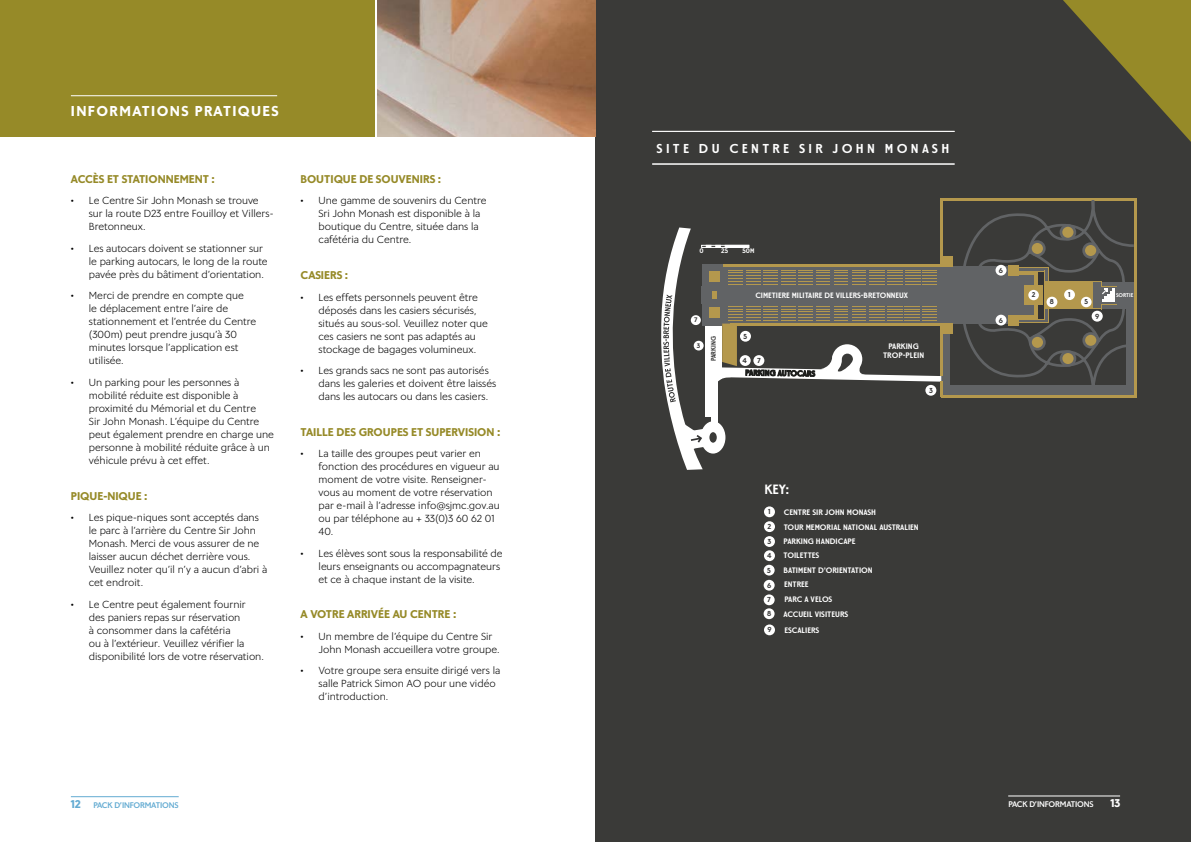
<style>
.page{position:relative;width:1191px;height:842px;background:#fff}
.page>*{position:absolute;margin:0;border:0;box-sizing:border-box;transform-origin:0 0}
.t1{font:700 14px "Monash Text";letter-spacing:.1em;color:#fff}
.t2{font:700 13.5px "Monash Display";color:#fff}
.t3{font:700 12.9px "Monash Display";letter-spacing:.25em;color:#fff}
.t4{font:700 11px "Monash Text";color:#968a28}
.t5{font:700 11px "Monash Text";color:#63abd2}
.t6{font:700 11px "Monash Text";color:#fff}
.t7{font:300 10px/13px "Monash Text";color:#000}
.t8{font:600 8px "Monash Text";letter-spacing:-.02em;color:#63abd2}
.t9{font:600 8px "Monash Text";letter-spacing:-.02em;color:#fff}
.t10{font:700 7.9px/9px "Monash Display";color:#fff;text-align:center}
.t11{font:700 7.7px "Monash Display";color:#fff}
.t12{font:700 7.3px "Monash Display";color:#333}
.t13{font:700 7.2px/14.8px "Monash Display";color:#333}
.t14{font:700 7.1px "Monash Display";color:#333}
.t15{font:700 7px "Monash Display";color:#333}
.t16{font:700 6.7px "Monash Display";color:#333}
.t17{font:700 6.6px "Monash Display";color:#fff}
.t18{font:700 6.6px "Monash Display";color:#333}
.t19{font:700 6.5px "Monash Display";color:#333}
.t20{font:700 5.5px "Monash Display";color:#fff}
.s1{font-family:"Arial Rounded MT Bold";font-weight:400;font-size:12.3px;color:#b4984d}
</style>
<div class="page">
<hr style="left:71px;top:796px;width:108px;height:1px;background:#63abd2">
<div style="left:595px;top:0;width:596px;height:842px;background:#3a3a38"></div>
<div style="left:721px;top:266px;width:288px;height:58px;background:#616365"></div>
<div style="left:941px;top:320px;width:9px;height:75px;background:#616365"></div>
<div style="left:942px;top:385px;width:191px;height:10px;background:#616365"></div>
<hr style="left:940px;top:198px;width:2px;height:69px;background:#b4984d">
<hr style="left:941px;top:198px;width:195px;height:2px;background:#b4984d">
<hr style="left:941px;top:395px;width:195px;height:2px;background:#b4984d">
<div style="left:942px;top:256px;width:11px;height:11px;background:#b4984d"></div>
<div style="left:942px;top:324px;width:11px;height:10px;background:#b4984d"></div>
<div style="left:764px;top:550px;width:11px;height:11px;background:#fff;border-radius:50%"></div>
<div style="left:764px;top:506px;width:11px;height:11px;background:#fff;border-radius:50%"></div>
<div style="left:764px;top:521px;width:11px;height:11px;background:#fff;border-radius:50%"></div>
<div style="left:764px;top:624px;width:11px;height:11px;background:#fff;border-radius:50%"></div>
<div style="left:764px;top:536px;width:11px;height:11px;background:#fff;border-radius:50%"></div>
<div style="left:763px;top:608px;width:11px;height:11px;background:#fff;border-radius:50%"></div>
<div style="left:763px;top:565px;width:11px;height:10px;background:#fff;border-radius:50%"></div>
<div style="left:763px;top:580px;width:11px;height:11px;background:#fff;border-radius:50%"></div>
<div style="left:763px;top:594px;width:11px;height:11px;background:#fff;border-radius:50%"></div>
<hr style="left:652px;top:164px;width:302px;height:1px;background:#fff">
<hr style="left:652px;top:131px;width:302px;height:1px;background:#fff">
<svg style="left:960px;top:200px;width:176px;height:195px"></svg>
<div style="left:1061px;top:225px;width:13px;height:14px;background:#b4984d;border-radius:50%"></div>
<div style="left:1059px;top:224px;width:17px;height:16px;border:3px solid #616365;border-radius:50%"></div>
<div style="left:1083px;top:244px;width:14px;height:13px;background:#b4984d;border-radius:50%"></div>
<div style="left:1082px;top:242px;width:17px;height:17px;border:3px solid #616365;border-radius:50%"></div>
<div style="left:1030px;top:242px;width:14px;height:13px;background:#b4984d;border-radius:50%"></div>
<div style="left:1029px;top:240px;width:16px;height:17px;border:3px solid #616365;border-radius:50%"></div>
<svg style="left:661px;top:227px;width:281px;height:243px"></svg>
<hr style="left:1008px;top:796px;width:112px;height:1px;background:#fff">
<div style="left:0;top:0;width:374px;height:136px;background:#968a28"></div>
<hr style="left:71px;top:95px;width:206px;height:1px;background:#fff">
<img style="left:377px;top:0;width:218px;height:136px">
<svg style="left:1063px;top:0;width:128px;height:142px"></svg>
<h1 class="t1" style="left:71px;top:102px;width:209px">INFORMATIONS PRATIQUES</h1>
<p class="t4" style="left:71px;top:172px;width:146px">ACCÈS ET STATIONNEMENT :</p>
<p class="t7" style="left:89px;top:194px;width:186px;text-indent:-18px">• Le Centre Sir John Monash se trouve sur la route D23 entre Fouilloy et Villers-<br>Bretonneux.</p>
<p class="t7" style="left:89px;top:242px;width:180px;text-indent:-18px">• Les autocars doivent se stationner sur le parking autocars, le long de la route pavée près du bâtiment d’orientation.</p>
<p class="t7" style="left:89px;top:289px;width:169px;text-indent:-18px">• Merci de prendre en compte que<br>le déplacement entre l’aire de stationnement et l’entrée du Centre (300m) peut prendre jusqu’à 30 minutes lorsque l’application est utilisée.</p>
<p class="t7" style="left:89px;top:376px;width:187px;text-indent:-18px">• Un parking pour les personnes à mobilité réduite est disponible à proximité du Mémorial et du Centre<br>Sir John Monash. L’équipe du Centre peut également prendre en charge une personne à mobilité réduite grâce à un véhicule prévu à cet effet.</p>
<p class="t4" style="left:71px;top:488px;width:78px">PIQUE-NIQUE :</p>
<p class="t7" style="left:89px;top:511px;width:180px;text-indent:-18px">• Les pique-niques sont acceptés dans le parc à l’arrière du Centre Sir John Monash. Merci de vous assurer de ne laisser aucun déchet derrière vous.<br>Veuillez noter qu’il n’y a aucun d’abri à cet endroit.</p>
<p class="t7" style="left:89px;top:597px;width:176px;text-indent:-18px">• Le Centre peut également fournir des paniers repas sur réservation<br>à consommer dans la cafétéria<br>ou à l’extérieur. Veuillez vérifier la disponibilité lors de votre réservation.</p>
<p class="t4" style="left:300px;top:172px;width:142px">BOUTIQUE DE SOUVENIRS :</p>
<p class="t7" style="left:318px;top:194px;width:169px;text-indent:-18px">• Une gamme de souvenirs du Centre<br>Sri John Monash est disponible à la boutique du Centre, située dans la cafétéria du Centre.</p>
<p class="t4" style="left:300px;top:268px;width:49px">CASIERS :</p>
<p class="t7" style="left:318px;top:290px;width:171px;text-indent:-18px">• Les effets personnels peuvent être déposés dans les casiers sécurisés, situés au sous-sol. Veuillez noter que ces casiers ne sont pas adaptés au stockage de bagages volumineux.</p>
<p class="t7" style="left:318px;top:364px;width:179px;text-indent:-18px">• Les grands sacs ne sont pas autorisés dans les galeries et doivent être laissés dans les autocars ou dans les casiers.</p>
<p class="t4" style="left:300px;top:425px;width:201px">TAILLE DES GROUPES ET SUPERVISION :</p>
<p class="t7" style="left:318px;top:447px;width:183px;text-indent:-18px">• La taille des groupes peut varier en fonction des procédures en vigueur au moment de votre visite. Renseigner&shy;vous au moment de votre réservation par e-mail à l’adresse info@sjmc.gov.au ou par téléphone au + 33(0)3 60 62 01<br>40.</p>
<p class="t7" style="left:318px;top:546px;width:186px;text-indent:-18px">• Les élèves sont sous la responsabilité de leurs enseignants ou accompagnateurs et ce à chaque instant de la visite.</p>
<p class="t4" style="left:300px;top:607px;width:157px">A VOTRE ARRIVÉE AU CENTRE :</p>
<p class="t7" style="left:318px;top:630px;width:182px;text-indent:-18px">• Un membre de l’équipe du Centre Sir<br>John Monash accueillera votre groupe.</p>
<p class="t7" style="left:318px;top:664px;width:183px;text-indent:-18px">• Votre groupe sera ensuite dirigé vers la salle Patrick Simon AO pour une vidéo d’introduction.</p>
<p class="t5" style="left:71px;top:797px;width:11px">12</p>
<p class="t8" style="left:93px;top:800px;width:87px">PACK D’INFORMATIONS</p>
<p class="t3" style="left:656px;top:141px;width:294px">SITE DU CENTRE SIR JOHN MONASH</p>
<p class="t17" style="left:699px;top:247px;width:6px">0</p>
<p class="t17" style="left:721px;top:247px;width:8px">25</p>
<p class="t17" style="left:742px;top:247px;width:13px">50m</p>
<p class="t13" style="left:999px;top:263px;width:6px">6</p>
<p class="t18" style="left:694px;top:316px;width:5px">7</p>
<p class="t19" style="left:697px;top:342px;width:5px">3</p>
<p class="t16" style="left:709px;top:361px;width:26px;rotate:-90deg">PARKING</p>
<p class="t13" style="left:743px;top:329px;width:5px">5</p>
<p class="t13" style="left:742px;top:353px;width:6px">4</p>
<p class="t11" style="left:755px;top:290px;width:154px">CIMETIERE MILITAIRE DE VILLERS-BRETONNEUX</p>
<p class="t20" style="left:1116px;top:292px;width:19px">SORTIE</p>
<p class="t15" style="left:1031px;top:291px;width:5px">2</p>
<p class="t14" style="left:1068px;top:290px;width:4px">1</p>
<p class="t14" style="left:1050px;top:298px;width:6px">8<span class="s1">i</span></p>
<p class="t15" style="left:1084px;top:298px;width:5px">5</p>
<p class="t13" style="left:757px;top:353px;width:5px">7</p>
<p class="t10" style="left:883px;top:342px;width:43px">PARKING<br>TROP-PLEIN</p>
<p class="t13" style="left:999px;top:313px;width:6px">6</p>
<p class="t12" style="left:1095px;top:312px;width:6px">9</p>
<p class="t13" style="left:929px;top:383px;width:5px">3</p>
<h2 class="t2" style="left:764px;top:481px;width:27px">KEY:</h2>
<p class="t10" style="left:784px;top:522px;width:136px">TOUR MEMORIAL NATIONAL AUSTRALIEN</p>
<p class="t10" style="left:783px;top:551px;width:37px">TOILETTES</p>
<p class="t10" style="left:784px;top:507px;width:94px">CENTRE SIR JOHN MONASH</p>
<p class="t10" style="left:783px;top:537px;width:74px">PARKING HANDICAPE</p>
<p class="t13" style="left:767px;top:504px;width:5px">1<br>2</p>
<p class="t13" style="left:767px;top:534px;width:5px">3</p>
<p class="t13" style="left:767px;top:548px;width:6px">4</p>
<p class="t13" style="left:767px;top:563px;width:6px;text-align:justify">5<br>6<br>7</p>
<p class="t13" style="left:767px;top:606px;width:6px">8</p>
<p class="t13" style="left:767px;top:622px;width:6px">9</p>
<p class="t10" style="left:783px;top:566px;width:91px">BATIMENT D’ORIENTATION</p>
<p class="t10" style="left:783px;top:610px;width:66px">ACCUEIL VISITEURS</p>
<p class="t10" style="left:784px;top:580px;width:26px">ENTREE</p>
<p class="t10" style="left:784px;top:595px;width:50px">PARC A VELOS</p>
<p class="t10" style="left:784px;top:625px;width:37px">ESCALIERS</p>
<p class="t9" style="left:1008px;top:799px;width:87px">PACK D’INFORMATIONS</p>
<p class="t6" style="left:1110px;top:796px;width:11px">13</p>
</div>
